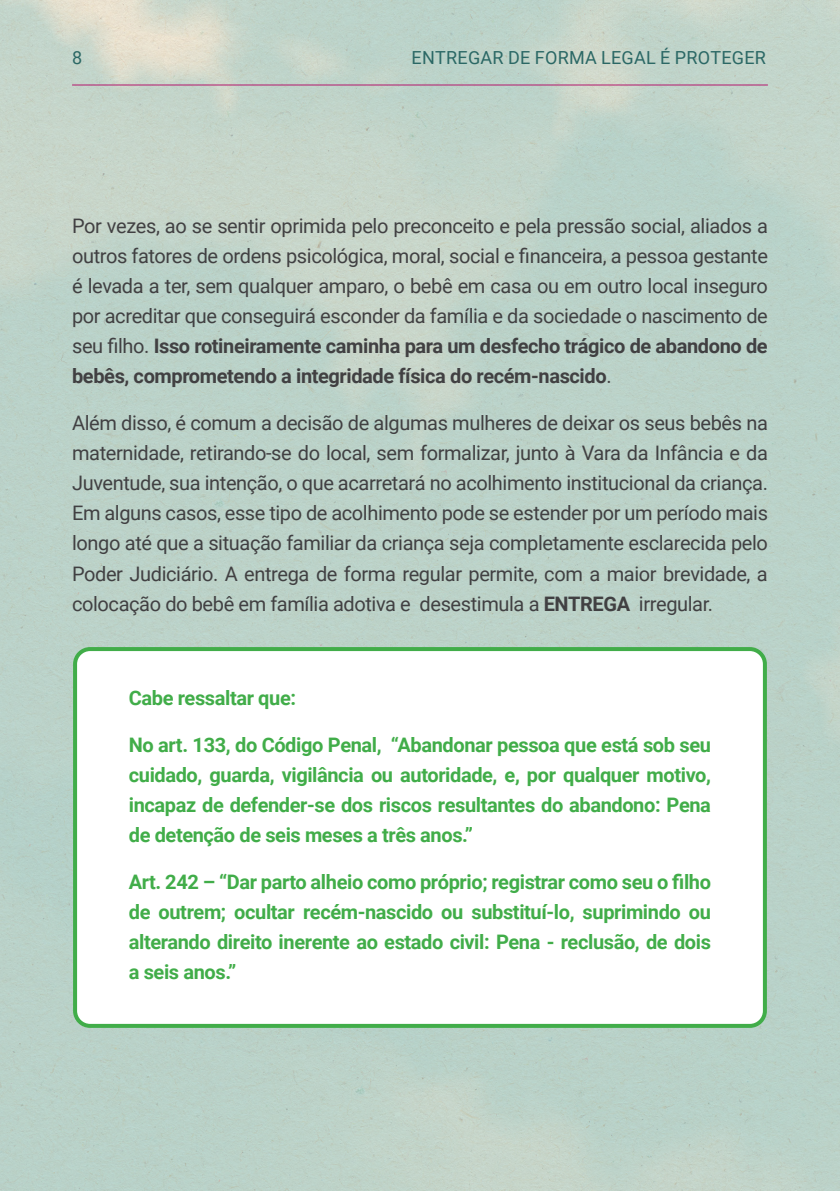
<style>
.page{position:relative;width:840px;height:1191px;background:#fff}
.page>*{position:absolute;margin:0;border:0;box-sizing:border-box;transform-origin:0 0}
.t1{font:20px/30px "Roboto";letter-spacing:-.02em;color:#414042;text-align:justify}
.t2{font:700 20px/30px "Roboto";letter-spacing:-.02em;color:#41ad49;text-align:justify}
.t3{font:18px "Roboto";letter-spacing:.015em;color:#2b6865}
.s1{font-weight:700}
</style>
<div class="page">
<img style="left:0;top:0;width:839px;height:1191px">
<hr style="left:72px;top:84px;width:695px;height:1px;background:#b3176c">
<div style="left:75px;top:649px;width:689px;height:377px;background:#fff;border-radius:15px"></div>
<div style="left:73px;top:647px;width:693px;height:381px;border:4px solid #41ad49;border-radius:15px"></div>
<p class="t3" style="left:72px;top:45px;width:12px">8</p>
<p class="t3" style="left:411px;top:45px;width:356px">ENTREGAR DE FORMA LEGAL É PROTEGER</p>
<p class="t1" style="left:72px;top:210px;width:697px">Por vezes, ao se sentir oprimida pelo preconceito e pela pressão social, aliados a outros fatores de ordens psicológica, moral, social e financeira, a pessoa gestante é levada a ter, sem qualquer amparo, o bebê em casa ou em outro local inseguro por acreditar que conseguirá esconder da família e da sociedade o nascimento de seu filho. <span class="s1">Isso rotineiramente caminha para um desfecho trágico de abandono de bebês, comprometendo a integridade física do recém-nascido</span>.</p>
<p class="t1" style="left:72px;top:407px;width:697px">Além disso, é comum a decisão de algumas mulheres de deixar os seus bebês na maternidade, retirando-se do local, sem formalizar, junto à Vara da Infância e da Juventude, sua intenção, o que acarretará no acolhimento institucional da criança.<br>Em alguns casos, esse tipo de acolhimento pode se estender por um período mais longo até que a situação familiar da criança seja completamente esclarecida pelo Poder Judiciário. A entrega de forma regular permite, com a maior brevidade, a colocação do bebê em família adotiva e desestimula a <span class="s1">ENTREGA</span> irregular.</p>
<p class="t2" style="left:129px;top:682px;width:169px">Cabe ressaltar que:</p>
<p class="t2" style="left:129px;top:729px;width:583px">No art. 133, do Código Penal, “Abandonar pessoa que está sob seu cuidado, guarda, vigilância ou autoridade, e, por qualquer motivo, incapaz de defender-se dos riscos resultantes do abandono: Pena de detenção de seis meses a três anos.”</p>
<p class="t2" style="left:129px;top:866px;width:583px">Art. 242 – “Dar parto alheio como próprio; registrar como seu o filho de outrem; ocultar recém-nascido ou substituí-lo, suprimindo ou alterando direito inerente ao estado civil: Pena - reclusão, de dois a seis anos.”</p>
</div>
